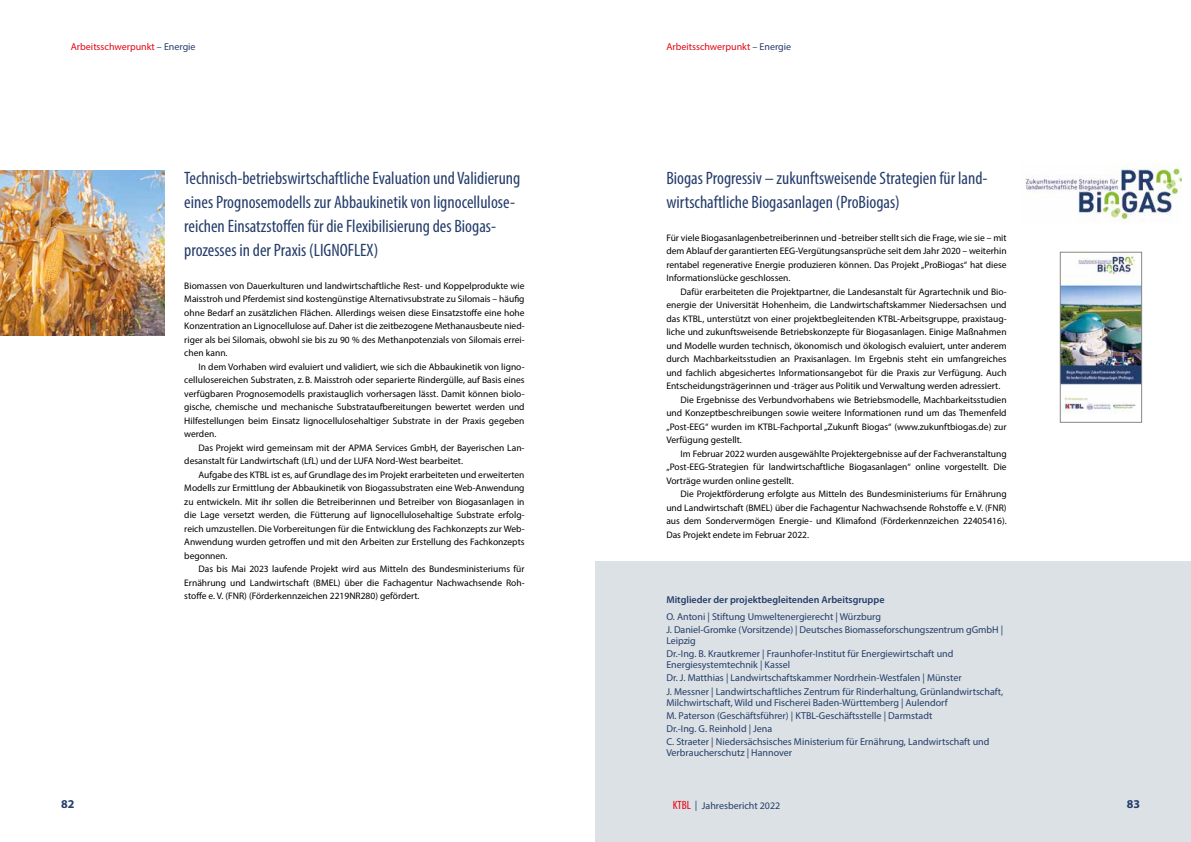
<style>
.page{position:relative;width:1191px;height:842px;background:#fff}
.page>*{position:absolute;margin:0;border:0;box-sizing:border-box;transform-origin:0 0}
.t1{font:condensed 18px/24px "Myriad Pro";color:#253d6b}
.t2{font:700 12px "Myriad Pro";color:#253d6b}
.t3{font:10px/13.3px "Myriad Pro";color:#253d6b}
.t4{font:10px "Myriad Pro";color:#e30613}
.t5{font:600 10px "Myriad Pro";color:#253d6b}
.t6{font:9.5px/13.5px "Myriad Pro";color:#000;text-align:justify}
.s1{color:#253d6b}
.s2{font-stretch:condensed;font-size:12px;color:#e30613}
.s3{font-family:"Rotis Sans Serif Pro"}
</style>
<div class="page">
<div style="left:595px;top:561px;width:596px;height:281px;background:#dbe1e4"></div>
<img style="left:0;top:171px;width:164px;height:164px">
<img style="left:1025px;top:165px;width:156px;height:57px">
<img style="left:1062px;top:254px;width:77px;height:159px">
<div style="left:1060px;top:252px;width:81px;height:170px;border:1px solid #878787"></div>
<p class="t4" style="left:71px;top:40px;width:126px">Arbeitsschwerpunkt <span class="s1">– Energie</span></p>
<p class="t4" style="left:666px;top:40px;width:126px">Arbeitsschwerpunkt <span class="s1">– Energie</span></p>
<p class="t2" style="left:61px;top:796px;width:15px">82</p>
<h1 class="t1" style="left:184px;top:165px;width:337px">Technisch-betriebswirtschaftliche Evaluation und Validierung eines Prognosemodells zur Abbaukinetik von lignocellulose&shy;reichen Einsatzstoffen für die Flexibilisierung des Biogas&shy;prozesses in der Praxis (LIGNOFLEX)</h1>
<p class="t6" style="left:184px;top:279px;width:342px">Biomassen von Dauerkulturen und landwirtschaftliche Rest- und Koppelprodukte wie Maisstroh und Pferdemist sind kostengünstige Alternativsubstrate zu Silomais – häufig ohne Bedarf an zusätzlichen Flächen. Allerdings weisen diese Einsatzstoffe eine hohe Konzentration an Lignocellulose auf. Daher ist die zeitbezogene Methanausbeute nied&shy;riger als bei Silomais, obwohl sie bis zu 90 % des Methanpotenzials von Silomais errei&shy;chen kann.</p>
<p class="t6" style="left:184px;top:360px;width:342px;text-indent:14px">In dem Vorhaben wird evaluiert und validiert, wie sich die Abbaukinetik von ligno&shy;cellulosereichen Substraten, z.B. Maisstroh oder separierte Rindergülle, auf Basis eines verfügbaren Prognosemodells praxistauglich vorhersagen lässt. Damit können biolo&shy;gische, chemische und mechanische Substrataufbereitungen bewertet werden und Hilfestellungen beim Einsatz lignocellulosehaltiger Substrate in der Praxis gegeben werden.</p>
<p class="t6" style="left:184px;top:441px;width:342px;text-indent:14px">Das Projekt wird gemeinsam mit der APMA Services GmbH, der Bayerischen Lan&shy;desanstalt für Landwirtschaft (LfL) und der LUFA Nord-West bearbeitet.</p>
<p class="t6" style="left:184px;top:468px;width:342px;text-indent:14px">Aufgabe des KTBL ist es, auf Grundlage des im Projekt erarbeiteten und erweiterten Modells zur Ermittlung der Abbaukinetik von Biogassubstraten eine Web-Anwendung zu entwickeln. Mit ihr sollen die Betreiberinnen und Betreiber von Biogasanlagen in die Lage versetzt werden, die Fütterung auf lignocellulosehaltige Substrate erfolg&shy;reich umzustellen. Die Vorbereitungen für die Entwicklung des Fachkonzepts zur Web-Anwendung wurden getroffen und mit den Arbeiten zur Erstellung des Fachkonzepts begonnen.</p>
<p class="t6" style="left:184px;top:562px;width:342px;text-indent:14px">Das bis Mai 2023 laufende Projekt wird aus Mitteln des Bundesministeriums für Ernährung und Landwirtschaft (BMEL) über die Fachagentur Nachwachsende Roh&shy;stoffe e. V. (FNR) (Förderkennzeichen 2219NR280) gefördert.</p>
<h1 class="t1" style="left:666px;top:165px;width:323px">Biogas Progressiv – zukunftsweisende Strategien für land&shy;wirtschaftliche Biogasanlagen (ProBiogas)</h1>
<p class="t6" style="left:666px;top:231px;width:342px">Für viele Biogasanlagenbetreiberinnen und -betreiber stellt sich die Frage, wie sie – mit dem Ablauf der garantierten EEG-Vergütungsansprüche seit dem Jahr 2020 – weiterhin rentabel regenerative Energie produzieren können. Das Projekt „ProBiogas“ hat diese Informationslücke geschlossen.</p>
<p class="t6" style="left:680px;top:285px;width:327px">Dafür erarbeiteten die Projektpartner, die Landesanstalt für Agrartechnik und Bio-</p>
<p class="t6" style="left:666px;top:298px;width:342px">energie der Universität Hohenheim, die Landwirtschaftskammer Niedersachsen und</p>
<p class="t6" style="left:666px;top:312px;width:342px">das KTBL, unterstützt von einer projektbegleitenden KTBL-Arbeitsgruppe, praxistaug-</p>
<p class="t6" style="left:666px;top:325px;width:342px">liche und zukunftsweisende Betriebskonzepte für Biogasanlagen. Einige Maßnahmen</p>
<p class="t6" style="left:666px;top:339px;width:342px">und Modelle wurden technisch, ökonomisch und ökologisch evaluiert, unter anderem</p>
<p class="t6" style="left:666px;top:352px;width:342px">durch Machbarkeitsstudien an Praxisanlagen. Im Ergebnis steht ein umfangreiches</p>
<p class="t6" style="left:666px;top:366px;width:342px">und fachlich abgesichertes Informationsangebot für die Praxis zur Verfügung. Auch</p>
<p class="t6" style="left:666px;top:379px;width:335px">Entscheidungsträgerinnen und -träger aus Politik und Verwaltung werden adressiert.</p>
<p class="t6" style="left:680px;top:393px;width:328px">Die Ergebnisse des Verbundvorhabens wie Betriebsmodelle, Machbarkeitsstudien</p>
<p class="t6" style="left:666px;top:406px;width:342px">und Konzeptbeschreibungen sowie weitere Informationen rund um das Themenfeld</p>
<p class="t6" style="left:666px;top:420px;width:342px">„Post-EEG“ wurden im KTBL-Fachportal „Zukunft Biogas“ (www.zukunftbiogas.de) zur</p>
<p class="t6" style="left:666px;top:433px;width:77px">Verfügung gestellt.</p>
<p class="t6" style="left:680px;top:447px;width:327px">Im Februar 2022 wurden ausgewählte Projektergebnisse auf der Fachveranstaltung</p>
<p class="t6" style="left:666px;top:460px;width:342px">„Post-EEG-Strategien für landwirtschaftliche Biogasanlagen“ online vorgestellt. Die</p>
<p class="t6" style="left:666px;top:474px;width:129px">Vorträge wurden online gestellt.</p>
<p class="t6" style="left:680px;top:487px;width:327px">Die Projektförderung erfolgte aus Mitteln des Bundesministeriums für Ernährung</p>
<p class="t6" style="left:666px;top:501px;width:342px">und Landwirtschaft (BMEL) über die Fachagentur Nachwachsende Rohstoffe e.V. (FNR)</p>
<p class="t6" style="left:666px;top:514px;width:342px">aus dem Sondervermögen Energie- und Klimafond (Förderkennzeichen 22405416).</p>
<p class="t6" style="left:666px;top:528px;width:144px">Das Projekt endete im Februar 2022.</p>
<p class="t5" style="left:666px;top:593px;width:220px">Mitglieder der projektbegleitenden Arbeitsgruppe</p>
<p class="t3" style="left:666px;top:609px;width:338px">O. Antoni | Stiftung Umweltenergierecht | Würzburg<br>J. Daniel-Gromke (Vorsitzende) | Deutsches Biomasseforschungszentrum gGmbH |</p>
<p class="t3" style="left:666px;top:634px;width:288px">Leipzig<br>Dr.-Ing. B. Krautkremer | Fraunhofer-Institut für Energiewirtschaft und</p>
<p class="t3" style="left:666px;top:658px;width:338px">Energiesystemtechnik | Kassel<br>Dr. J. Matthias | Landwirtschaftskammer Nordrhein-Westfalen | Münster<br>J. Messner | Landwirtschaftliches Zentrum für Rinderhaltung, Grünlandwirtschaft,</p>
<p class="t3" style="left:666px;top:695px;width:324px">Milchwirtschaft, Wild und Fischerei Baden-Württemberg | Aulendorf<br>M. Paterson (Geschäftsführer) | KTBL-Geschäftsstelle | Darmstadt<br>Dr.-Ing. G. Reinhold | Jena<br>C. Straeter | Niedersächsisches Ministerium für Ernährung, Landwirtschaft und</p>
<p class="t3" style="left:666px;top:746px;width:127px">Verbraucherschutz | Hannover</p>
<p class="t3" style="left:673px;top:799px;width:109px"><span class="s2">KTBL</span> <span class="s3">|</span> Jahresbericht 2022</p>
<p class="t2" style="left:1126px;top:796px;width:15px">83</p>
</div>
